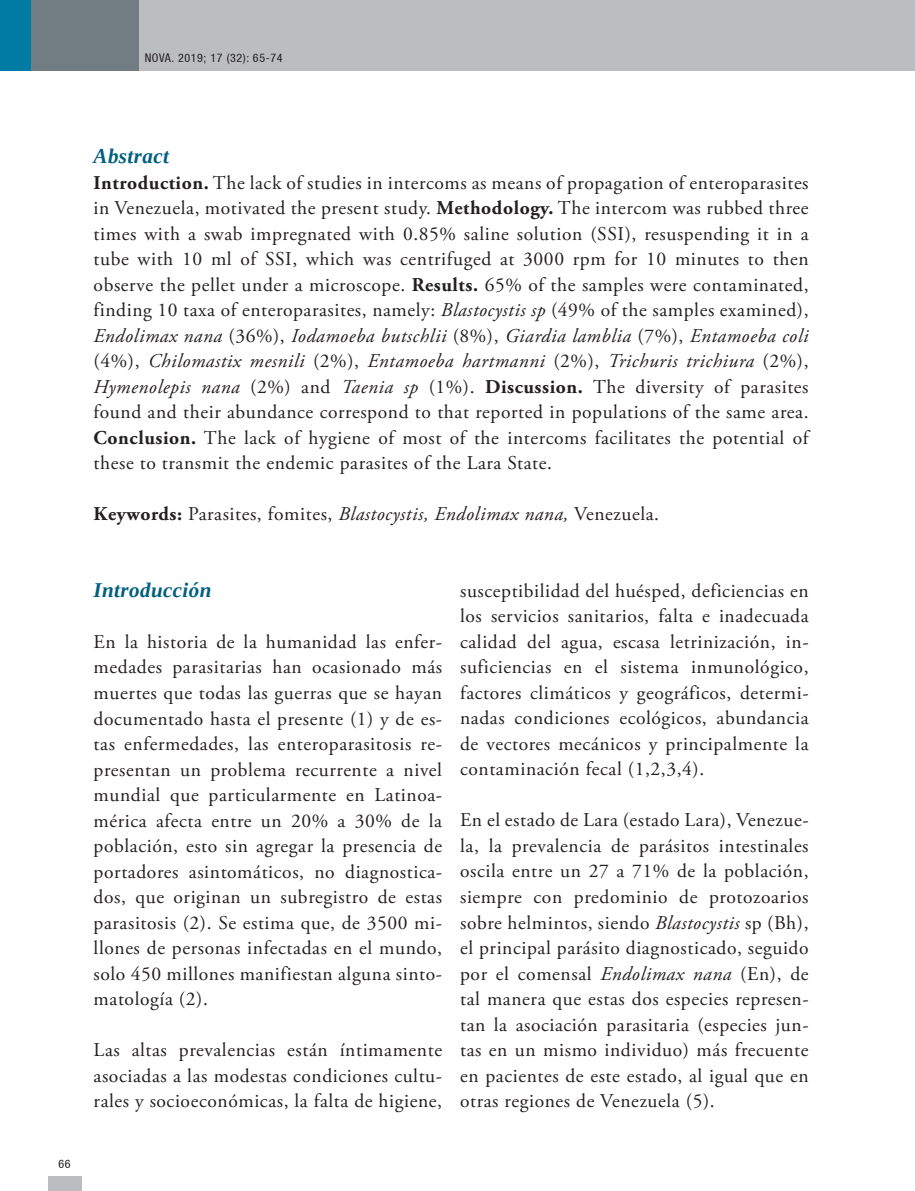
<style>
.page{position:relative;width:915px;height:1191px;background:#fff}
.page>*{position:absolute;margin:0;border:0;box-sizing:border-box;transform-origin:0 0}
.t1{font:italic 700 21px "Liberation Serif";letter-spacing:.02em;color:#005f80}
.t2{font:19.5px/25.5px "Adobe Garamond Pro";letter-spacing:.03em;color:#231f20;text-align:justify}
.t3{font:condensed 12px "Helvetica 57";letter-spacing:.05em;color:#231f20}
.s1{font-weight:700}
.s2{font-style:italic}
</style>
<div class="page">
<div style="left:48px;top:1175px;width:33px;height:16px;background:#bcbdc0"></div>
<div style="left:0;top:0;width:914px;height:71px;background:#bcbdc0"></div>
<div style="left:0;top:0;width:138px;height:71px;background:#717d83"></div>
<div style="left:0;top:0;width:31px;height:71px;background:#007ca4"></div>
<p class="t3" style="left:145px;top:51px;width:139px">NOVA. 2019; 17 (32): 65-74</p>
<p class="t1" style="left:94px;top:142px;width:77px">Abstract</p>
<p class="t2" style="left:94px;top:170px;width:716px"><span class="s1">Introduction.</span> The lack of studies in intercoms as means of propagation of enteroparasites in Venezuela, motivated the present study. <span class="s1">Methodology.</span> The intercom was rubbed three times with a swab impregnated with 0.85% saline solution (SSI), resuspending it in a tube with 10 ml of SSI, which was centrifuged at 3000 rpm for 10 minutes to then observe the pellet under a microscope. <span class="s1">Results.</span> 65% of the samples were contaminated, finding 10 taxa of enteroparasites, namely: <span class="s2">Blastocystis sp</span> (49% of the samples examined), <span class="s2">Endolimax nana</span> (36%), <span class="s2">Iodamoeba butschlii</span> (8%), <span class="s2">Giardia lamblia</span> (7%), <span class="s2">Entamoeba coli </span>(4%), <span class="s2">Chilomastix mesnili</span> (2%), <span class="s2">Entamoeba hartmanni</span> (2%), <span class="s2">Trichuris trichiura</span> (2%), <span class="s2">Hymenolepis nana</span> (2%) and <span class="s2">Taenia sp</span> (1%). <span class="s1">Discussion.</span> The diversity of parasites found and their abundance correspond to that reported in populations of the same area.<br><span class="s1">Conclusion.</span> The lack of hygiene of most of the intercoms facilitates the potential of these to transmit the endemic parasites of the Lara State.</p>
<p class="t2" style="left:94px;top:502px;width:567px"><span class="s1">Keywords:</span> Parasites, fomites, <span class="s2">Blastocystis, Endolimax nana,</span> Venezuela.</p>
<p class="t3" style="left:59px;top:1156px;width:14px">66</p>
<p class="t1" style="left:94px;top:576px;width:119px">Introducción</p>
<p class="t2" style="left:94px;top:630px;width:350px">En la historia de la humanidad las enfer&shy;medades parasitarias han ocasionado más muertes que todas las guerras que se hayan documentado hasta el presente (1) y de es&shy;tas enfermedades, las enteroparasitosis re&shy;presentan un problema recurrente a nivel mundial que particularmente en Latinoa&shy;mérica afecta entre un 20% a 30% de la población, esto sin agregar la presencia de portadores asintomáticos, no diagnostica&shy;dos, que originan un subregistro de estas parasitosis (2). Se estima que, de 3500 mi&shy;llones de personas infectadas en el mundo, solo 450 millones manifiestan alguna sinto&shy;matología (2).</p>
<p class="t2" style="left:94px;top:1038px;width:350px">Las altas prevalencias están íntimamente asociadas a las modestas condiciones cultu&shy;rales y socioeconómicas, la falta de higiene,</p>
<p class="t2" style="left:460px;top:578px;width:350px">susceptibilidad del huésped, deficiencias en los servicios sanitarios, falta e inadecuada calidad del agua, escasa letrinización, in&shy;suficiencias en el sistema inmunológico, factores climáticos y geográficos, determi&shy;nadas condiciones ecológicos, abundancia de vectores mecánicos y principalmente la contaminación fecal (1,2,3,4).</p>
<p class="t2" style="left:460px;top:808px;width:350px">En el estado de Lara (estado Lara), Venezue&shy;la, la prevalencia de parásitos intestinales oscila entre un 27 a 71% de la población, siempre con predominio de protozoarios sobre helmintos, siendo <span class="s2">Blastocystis</span> sp (Bh), el principal parásito diagnosticado, seguido por el comensal <span class="s2">Endolimax nana</span> (En), de tal manera que estas dos especies represen&shy;tan la asociación parasitaria (especies jun&shy;tas en un mismo individuo) más frecuente en pacientes de este estado, al igual que en otras regiones de Venezuela (5).</p>
</div>
